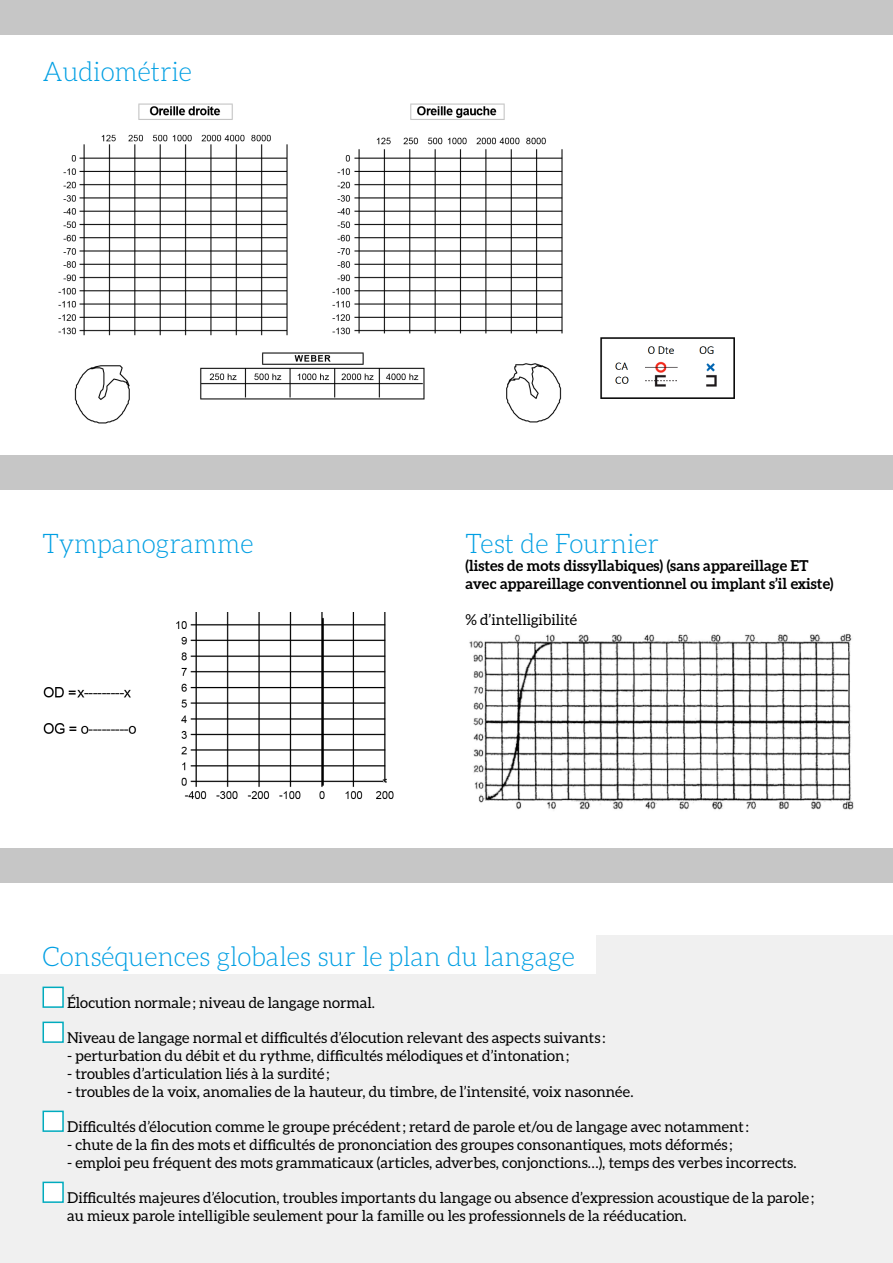
<style>
.page{position:relative;width:893px;height:1263px;background:#fff}
.page>*{position:absolute;margin:0;border:0;box-sizing:border-box;transform-origin:0 0}
.t1{font:300 27px "Aleo";color:#009fe3}
.t2{font:15px/18px "Aleo";color:#000}
.t3{font:700 15px/18px "Aleo";color:#000}
</style>
<div class="page">
<div style="left:0;top:935px;width:893px;height:328px;background:#f0f0f0"></div>
<div style="left:43px;top:986px;width:21px;height:22px;background:#fff;border:2px solid #00abbe"></div>
<svg style="left:46px;top:1005px;width:14px;height:1px"></svg>
<div style="left:43px;top:1021px;width:21px;height:22px;background:#fff;border:2px solid #00abbe"></div>
<svg style="left:46px;top:1040px;width:14px;height:1px"></svg>
<div style="left:43px;top:1110px;width:21px;height:22px;background:#fff;border:2px solid #00abbe"></div>
<svg style="left:46px;top:1129px;width:14px;height:1px"></svg>
<div style="left:43px;top:1181px;width:21px;height:22px;background:#fff;border:2px solid #00abbe"></div>
<svg style="left:46px;top:1200px;width:14px;height:1px"></svg>
<div style="left:0;top:935px;width:595px;height:39px;background:#fff"></div>
<img style="left:58px;top:103px;width:505px;height:321px">
<img style="left:600px;top:337px;width:134px;height:62px">
<img style="left:43px;top:613px;width:351px;height:186px">
<img style="left:469px;top:634px;width:385px;height:176px">
<div style="left:0;top:455px;width:893px;height:34px;background:#c6c6c6"></div>
<div style="left:0;top:0;width:893px;height:34px;background:#c6c6c6"></div>
<div style="left:0;top:848px;width:893px;height:34px;background:#c6c6c6"></div>
<h1 class="t1" style="left:43px;top:57px;width:151px">Audiométrie</h1>
<h1 class="t1" style="left:43px;top:529px;width:212px">Tympanogramme</h1>
<h1 class="t1" style="left:465px;top:529px;width:195px">Test de Fournier</h1>
<p class="t3" style="left:465px;top:557px;width:370px">(listes de mots dissyllabiques) (sans appareillage ET avec appareillage conventionnel ou implant s’il existe)</p>
<p class="t2" style="left:465px;top:610px;width:113px">% d’intelligibilité</p>
<h1 class="t1" style="left:43px;top:941px;width:534px">Conséquences globales sur le plan du langage</h1>
<p class="t2" style="left:67px;top:993px;width:310px">Élocution normale ; niveau de langage normal.</p>
<p class="t2" style="left:67px;top:1028px;width:540px">Niveau de langage normal et difficultés d’élocution relevant des aspects suivants :</p>
<p class="t2" style="left:67px;top:1046px;width:504px">- perturbation du débit et du rythme, difficultés mélodiques et d’intonation;</p>
<p class="t2" style="left:67px;top:1064px;width:264px">- troubles d’articulation liés à la surdité ;</p>
<p class="t2" style="left:67px;top:1082px;width:568px">- troubles de la voix, anomalies de la hauteur, du timbre, de l’intensité, voix nasonnée.</p>
<p class="t2" style="left:67px;top:1117px;width:683px">Difficultés d’élocution comme le groupe précédent; retard de parole et/ou de langage avec notamment:</p>
<p class="t2" style="left:67px;top:1135px;width:667px">- chute de la fin des mots et difficultés de prononciation des groupes consonantiques, mots déformés ;</p>
<p class="t2" style="left:67px;top:1153px;width:731px">- emploi peu fréquent des mots grammaticaux (articles, adverbes, conjonctions…), temps des verbes incorrects.</p>
<p class="t2" style="left:67px;top:1188px;width:749px">Difficultés majeures d’élocution, troubles importants du langage ou absence d’expression acoustique de la parole ; au mieux parole intelligible seulement pour la famille ou les professionnels de la rééducation.</p>
</div>
